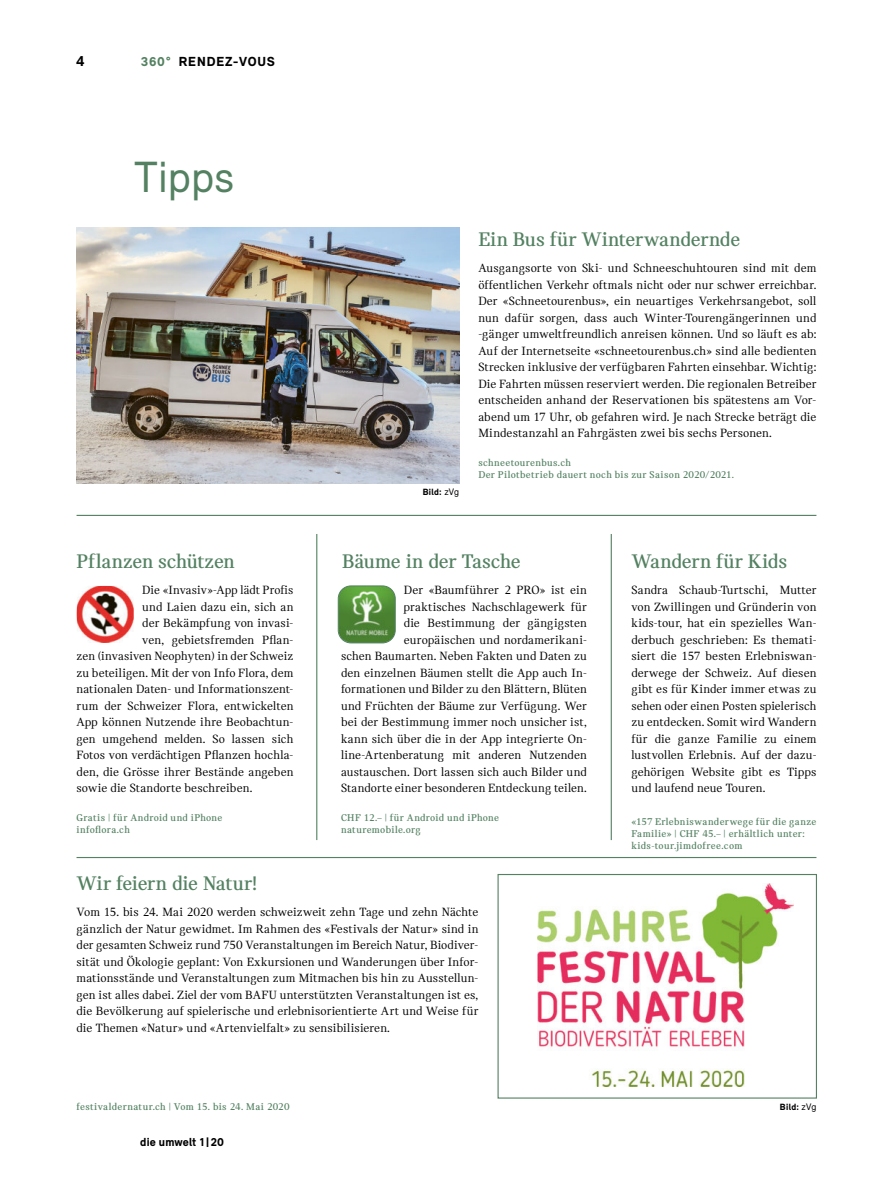
<style>
.page{position:relative;width:893px;height:1191px;background:#fff}
.page>*{position:absolute;margin:0;border:0;box-sizing:border-box;transform-origin:0 0}
.t1{font:45px "Relevant";letter-spacing:.005em;color:#538161}
.t2{font:700 21px "Catalog";letter-spacing:-.01em;color:#538161}
.t3{font:900 15px "Relevant";color:#000}
.t4{font:900 13.5px "Relevant";letter-spacing:.06em;color:#000}
.t5{font:12.75px/16.5px "Catalog";letter-spacing:.005em;color:#000;text-align:justify}
.t6{font:900 12px "Relevant";letter-spacing:.01em;color:#000}
.t7{font:700 10.5px/12px "Catalog";letter-spacing:.03em;color:#538161}
.t8{font:900 9.3px "Relevant";letter-spacing:.03em;color:#000}
.s1{color:#538161}
.s2{font-weight:400;font-size:9.75px}
</style>
<div class="page">
<img style="left:77px;top:228px;width:382px;height:255px">
<img style="left:538px;top:883px;width:256px;height:203px">
<div style="left:497px;top:874px;width:320px;height:224px;border:1px solid #538161"></div>
<hr style="left:77px;top:515px;width:739px;height:1px;background:#538161">
<hr style="left:77px;top:857px;width:739px;height:1px;background:#538161">
<hr style="left:316px;top:534px;width:1px;height:306px;background:#538161">
<hr style="left:611px;top:534px;width:1px;height:306px;background:#538161">
<img style="left:77px;top:586px;width:57px;height:57px">
<img style="left:338px;top:586px;width:57px;height:57px">
<div style="left:338px;top:586px;width:57px;height:57px;border:1px solid #538161;border-radius:13px"></div>
<p class="t3" style="left:76px;top:52px;width:10px">4</p>
<p class="t4" style="left:141px;top:53px;width:136px"><span class="s1">360°</span> RENDEZ-VOUS</p>
<h1 class="t1" style="left:134px;top:150px;width:102px">Tipps</h1>
<p class="t8" style="left:423px;top:486px;width:38px">Bild: <span class="s2">zVg</span></p>
<h2 class="t2" style="left:478px;top:227px;width:263px">Ein Bus für Winterwandernde</h2>
<p class="t5" style="left:478px;top:260px;width:340px">Ausgangsorte von Ski- und Schneeschuhtouren sind mit dem öffentlichen Verkehr oftmals nicht oder nur schwer erreichbar.<br>Der «Schneetourenbus», ein neuartiges Verkehrsangebot, soll nun dafür sorgen, dass auch Winter-Tourengängerinnen und -gänger umweltfreundlich anreisen können. Und so läuft es ab:<br>Auf der Internetseite «schneetourenbus.ch» sind alle bedienten Strecken inklusive der verfügbaren Fahrten einsehbar. Wichtig:<br>Die Fahrten müssen reserviert werden. Die regionalen Betreiber entscheiden anhand der Reservationen bis spätestens am Vor&shy;abend um 17 Uhr, ob gefahren wird. Je nach Strecke beträgt die Mindestanzahl an Fahrgästen zwei bis sechs Personen.</p>
<p class="t7" style="left:478px;top:456px;width:257px">schneetourenbus.ch<br>Der Pilotbetrieb dauert noch bis zur Saison 2020/2021.</p>
<h2 class="t2" style="left:77px;top:549px;width:160px">Pflanzen schützen</h2>
<h2 class="t2" style="left:342px;top:549px;width:180px">Bäume in der Tasche</h2>
<h2 class="t2" style="left:631px;top:549px;width:157px">Wandern für Kids</h2>
<p class="t5" style="left:142px;top:581px;width:153px">Die «Invasiv»-App lädt Profis</p>
<p class="t5" style="left:142px;top:598px;width:153px">und Laien dazu ein, sich an</p>
<p class="t5" style="left:142px;top:614px;width:153px">der Bekämpfung von invasi-</p>
<p class="t5" style="left:142px;top:631px;width:153px">ven, gebietsfremden Pflan-</p>
<p class="t5" style="left:77px;top:647px;width:218px">zen (invasiven Neophyten) in der Schweiz</p>
<p class="t5" style="left:77px;top:664px;width:218px">zu beteiligen. Mit der von Info Flora, dem</p>
<p class="t5" style="left:77px;top:680px;width:218px">nationalen Daten- und Informationszent-</p>
<p class="t5" style="left:77px;top:697px;width:218px">rum der Schweizer Flora, entwickelten</p>
<p class="t5" style="left:77px;top:713px;width:218px">App können Nutzende ihre Beobachtun-</p>
<p class="t5" style="left:77px;top:730px;width:218px">gen umgehend melden. So lassen sich</p>
<p class="t5" style="left:77px;top:746px;width:218px">Fotos von verdächtigen Pflanzen hochla-</p>
<p class="t5" style="left:77px;top:763px;width:218px">den, die Grösse ihrer Bestände angeben</p>
<p class="t5" style="left:77px;top:779px;width:177px">sowie die Standorte beschreiben.</p>
<p class="t7" style="left:77px;top:811px;width:147px">Gratis | für Android und iPhone infoflora.ch</p>
<h2 class="t2" style="left:77px;top:872px;width:182px">Wir feiern die Natur!</h2>
<p class="t5" style="left:341px;top:581px;width:247px;text-align:right">Der «Baumführer 2 PRO» ist ein praktisches Nachschlagewerk für<br>die Bestimmung der gängigsten europäischen und nordamerikani-<br>schen Baumarten. Neben Fakten und Daten zu den einzelnen Bäumen stellt die App auch In&shy;formationen und Bilder zu den Blättern, Blüten und Früchten der Bäume zur Verfügung. Wer bei der Bestimmung immer noch unsicher ist, kann sich über die in der App integrierte On&shy;line-Artenberatung mit anderen Nutzenden austauschen. Dort lassen sich auch Bilder und Standorte einer besonderen Entdeckung teilen.</p>
<p class="t7" style="left:341px;top:811px;width:160px">CHF 12.– | für Android und iPhone naturemobile.org</p>
<p class="t5" style="left:77px;top:904px;width:403px">Vom 15. bis 24. Mai 2020 werden schweizweit zehn Tage und zehn Nächte gänzlich der Natur gewidmet. Im Rahmen des «Festivals der Natur» sind in der gesamten Schweiz rund 750 Veranstaltungen im Bereich Natur, Biodiver&shy;sität und Ökologie geplant: Von Exkursionen und Wanderungen über Infor&shy;mationsstände und Veranstaltungen zum Mitmachen bis hin zu Ausstellun&shy;gen ist alles dabei. Ziel der vom BAFU unterstützten Veranstaltungen ist es, die Bevölkerung auf spielerische und erlebnisorientierte Art und Weise für die Themen «Natur» und «Artenvielfalt» zu sensibilisieren.</p>
<p class="t7" style="left:77px;top:1100px;width:214px">festivaldernatur.ch | Vom 15. bis 24. Mai 2020</p>
<p class="t6" style="left:140px;top:1135px;width:85px">die umwelt 1 |20</p>
<p class="t5" style="left:631px;top:581px;width:186px">Sandra Schaub-Turtschi, Mutter von Zwillingen und Gründerin von kids-tour, hat ein spezielles Wan&shy;derbuch geschrieben: Es themati&shy;siert die 157 besten Erlebniswan&shy;derwege der Schweiz. Auf diesen gibt es für Kinder immer etwas zu sehen oder einen Posten spielerisch zu entdecken. Somit wird Wandern für die ganze Familie zu einem lustvollen Erlebnis. Auf der dazu&shy;gehörigen Website gibt es Tipps und laufend neue Touren.</p>
<p class="t7" style="left:631px;top:815px;width:186px">«157 Erlebniswanderwege für die ganze<br>Familie» | CHF 45.– | erhältlich unter: kids-tour.jimdofree.com</p>
<p class="t8" style="left:780px;top:1101px;width:38px">Bild: <span class="s2">zVg</span></p>
</div>
